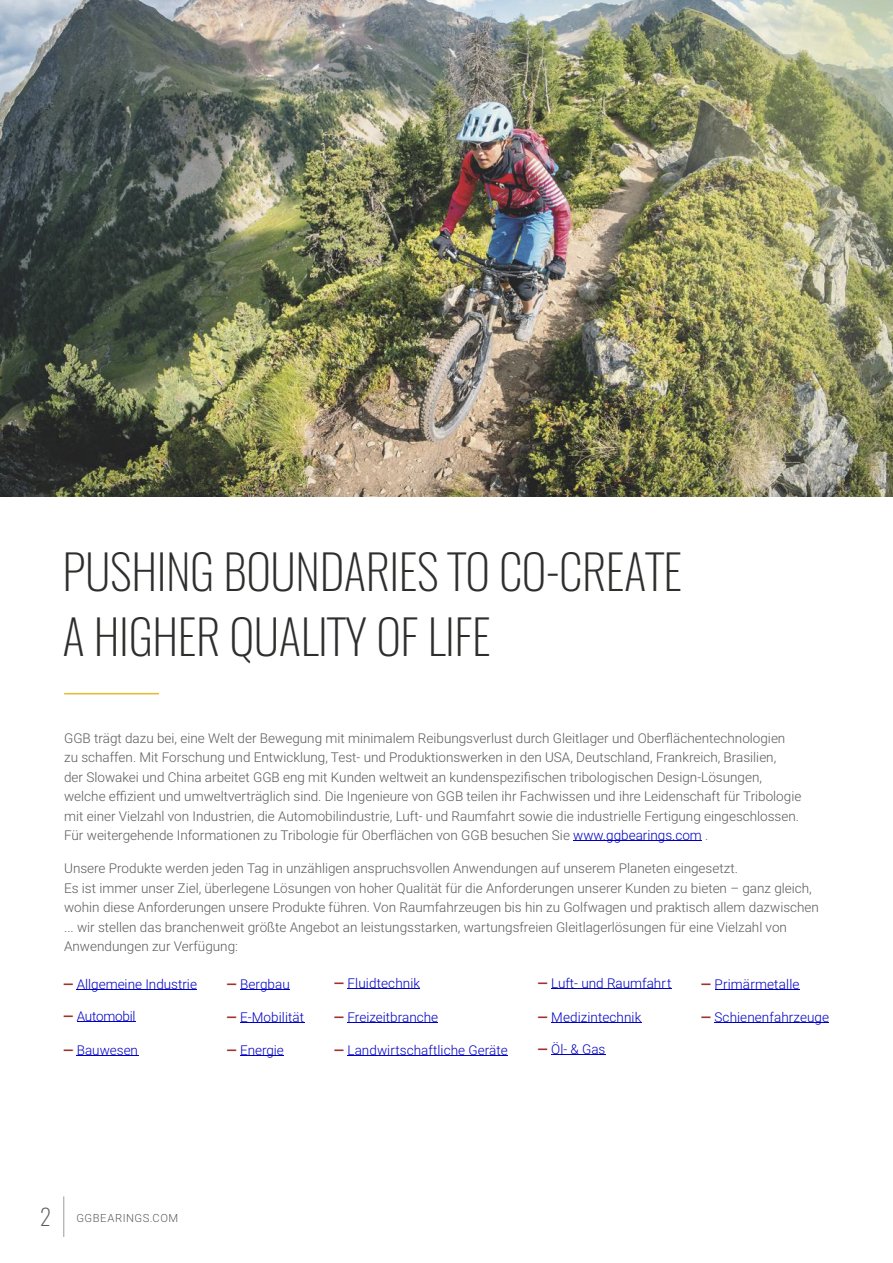
<style>
.page{position:relative;width:893px;height:1263px;background:#fff}
.page>*{position:absolute;margin:0;border:0;box-sizing:border-box;transform-origin:0 0}
.t1{font:200 47.7px/64.7px "Oswald";letter-spacing:-.01em;color:#2e2e2d}
.t2{font:300 13.5px/19.5px "Roboto";color:#5c5b5b}
.t3{font:300 13.5px "Roboto";letter-spacing:.005em;color:#0000c4}
.t4{font:300 13.5px "Roboto";letter-spacing:-.015em;color:#0000c4}
.t5{font:300 11.25px "Roboto";letter-spacing:.045em;color:#5c5b5b}
.s1{color:#0000c4}
.s2{font-weight:700;color:#9f3330}
.s3{font-family:"Oswald";font-weight:200;font-size:22.5px}
</style>
<div class="page">
<hr style="left:63px;top:1196px;width:1px;height:41px;background:#9c9c9c">
<img style="left:0;top:0;width:893px;height:496px">
<hr style="left:573px;top:840px;width:129px;height:1px;background:#0000c4">
<hr style="left:64px;top:693px;width:95px;height:1px;background:#e9b72c">
<hr style="left:347px;top:988px;width:73px;height:1px;background:#0000c4">
<hr style="left:347px;top:1022px;width:43px;height:1px;background:#0000c4">
<hr style="left:390px;top:1022px;width:48px;height:1px;background:#0000c4">
<hr style="left:347px;top:1055px;width:30px;height:1px;background:#0000c4">
<hr style="left:377px;top:1055px;width:131px;height:1px;background:#0000c4">
<hr style="left:77px;top:989px;width:120px;height:1px;background:#0000c4">
<hr style="left:77px;top:1021px;width:59px;height:1px;background:#0000c4">
<svg style="left:77px;top:1055px;width:23px;height:1px"></svg>
<hr style="left:100px;top:1055px;width:38px;height:1px;background:#0000c4">
<hr style="left:714px;top:989px;width:78px;height:1px;background:#0000c4">
<hr style="left:714px;top:1022px;width:115px;height:1px;background:#0000c4">
<hr style="left:240px;top:1055px;width:44px;height:1px;background:#0000c4">
<hr style="left:240px;top:989px;width:50px;height:1px;background:#0000c4">
<hr style="left:240px;top:1022px;width:64px;height:1px;background:#0000c4">
<hr style="left:551px;top:988px;width:120px;height:1px;background:#0000c4">
<hr style="left:551px;top:1054px;width:54px;height:1px;background:#0000c4">
<hr style="left:551px;top:1022px;width:90px;height:1px;background:#0000c4">
<h1 class="t1" style="left:63px;top:539px;width:621px">PUSHING BOUNDARIES TO CO-CREATE<br>A HIGHER QUALITY OF LIFE</h1>
<p class="t2" style="left:64px;top:730px;width:739px">GGB trägt dazu bei, eine Welt der Bewegung mit minimalem Reibungsverlust durch Gleitlager und Oberflächentechnologien zu schaffen. Mit Forschung und Entwicklung, Test- und Produktionswerken in den USA, Deutschland, Frankreich, Brasilien,<br>der Slowakei und China arbeitet GGB eng mit Kunden weltweit an kundenspezifischen tribologischen Design-Lösungen, welche effizient und umweltverträglich sind. Die Ingenieure von GGB teilen ihr Fachwissen und ihre Leidenschaft für Tribologie mit einer Vielzahl von Industrien, die Automobilindustrie, Luft- und Raumfahrt sowie die industrielle Fertigung eingeschlossen.<br>Für weitergehende Informationen zu Tribologie für Oberflächen von GGB besuchen Sie <span class="s1">www.ggbearings.com</span> .</p>
<p class="t2" style="left:64px;top:860px;width:756px">Unsere Produkte werden jeden Tag in unzähligen anspruchsvollen Anwendungen auf unserem Planeten eingesetzt.<br>Es ist immer unser Ziel, überlegene Lösungen von hoher Qualität für die Anforderungen unserer Kunden zu bieten – ganz gleich, wohin diese Anforderungen unsere Produkte führen. Von Raumfahrzeugen bis hin zu Golfwagen und praktisch allem dazwischen ... wir stellen das branchenweit größte Angebot an leistungsstarken, wartungsfreien Gleitlagerlösungen für eine Vielzahl von Anwendungen zur Verfügung:</p>
<p class="t3" style="left:334px;top:978px;width:88px"><span class="s2">—</span> Fluidtechnik</p>
<p class="t3" style="left:334px;top:1012px;width:106px"><span class="s2">—</span> Freizeitbranche</p>
<p class="t3" style="left:334px;top:1045px;width:176px"><span class="s2">—</span> Landwirtschaftliche Geräte</p>
<p class="t3" style="left:537px;top:978px;width:136px"><span class="s2">—</span> Luft- und Raumfahrt</p>
<p class="t3" style="left:63px;top:979px;width:135px"><span class="s2">—</span> Allgemeine Industrie</p>
<p class="t4" style="left:63px;top:1011px;width:74px"><span class="s2">—</span> Automobil</p>
<p class="t3" style="left:63px;top:1045px;width:76px"><span class="s2">—</span> Bauwesen</p>
<p class="t3" style="left:226px;top:979px;width:65px"><span class="s2">—</span> Bergbau</p>
<p class="t3" style="left:226px;top:1012px;width:79px"><span class="s2">—</span> E-Mobilität</p>
<p class="t3" style="left:701px;top:979px;width:100px"><span class="s2">—</span> Primärmetalle</p>
<p class="t3" style="left:701px;top:1012px;width:130px"><span class="s2">—</span> Schienenfahrzeuge</p>
<p class="t3" style="left:537px;top:1012px;width:105px"><span class="s2">—</span> Medizintechnik</p>
<p class="t3" style="left:537px;top:1044px;width:69px"><span class="s2">—</span> Öl- &amp; Gas</p>
<p class="t3" style="left:226px;top:1045px;width:59px"><span class="s2">—</span> Energie</p>
<p class="t5" style="left:40px;top:1213px;width:139px"><span class="s3">2</span> GGBEARINGS.COM</p>
</div>
